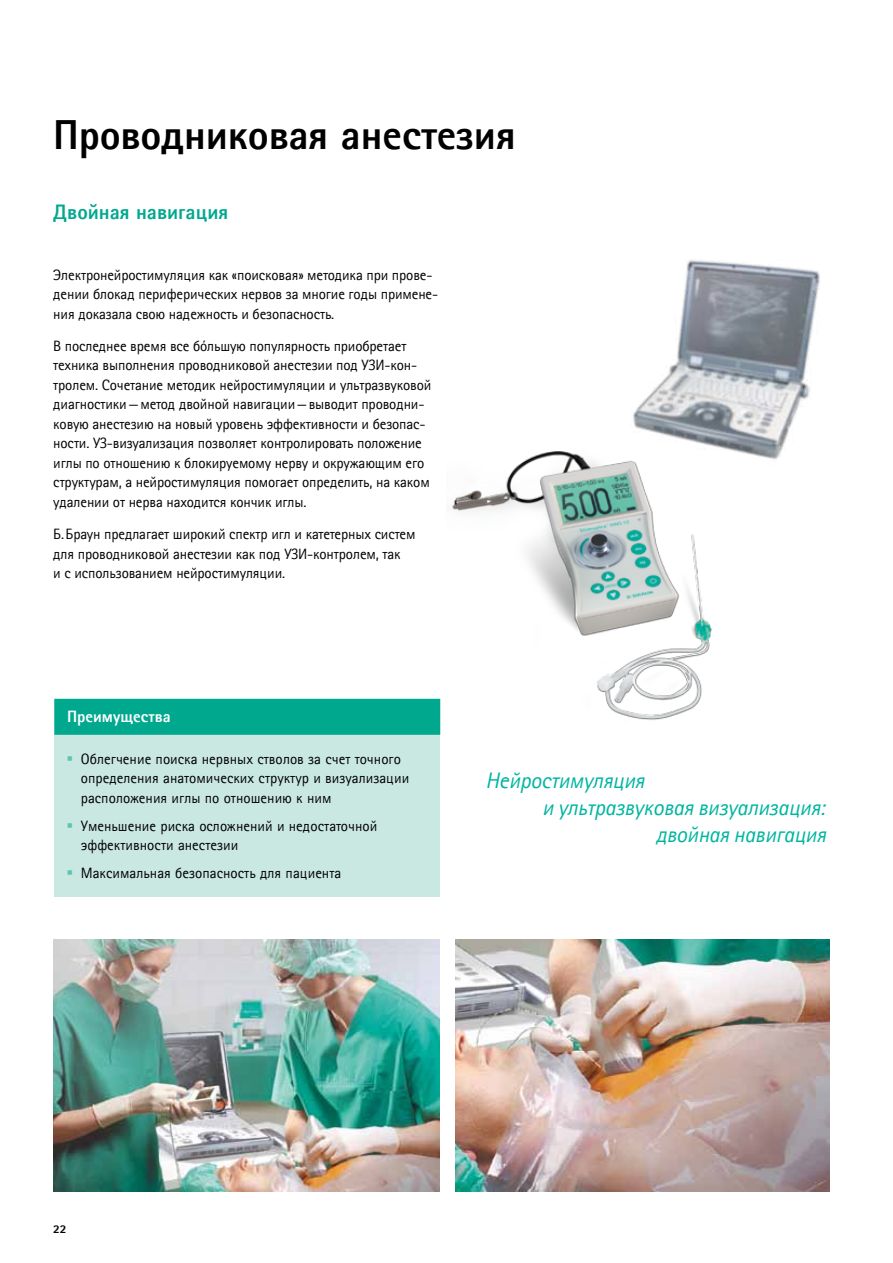
<style>
.page{position:relative;width:893px;height:1263px;background:#fff}
.page>*{position:absolute;margin:0;border:0;box-sizing:border-box;transform-origin:0 0}
.t1{font:800 42px "Rotis Sans Serif W10";color:#000}
.t2{font:italic 22.5px "Rotis Sans Serif W10";letter-spacing:-.01em;color:#00b5a0}
.t3{font:800 21px "Rotis Sans Serif W10";color:#00a88e}
.t4{font:800 16.5px "Rotis Sans Serif W10";color:#fff}
.t5{font:15px/19.5px "Rotis Sans Serif W10";letter-spacing:-.01em;color:#000}
.t6{font:800 12px "Rotis Sans Serif W10";color:#000}
.s1{font-family:"Rotis Sans Serif Pro"}
.s2{color:#5ec4b4}
</style>
<div class="page">
<div style="left:54px;top:699px;width:386px;height:197px;background:#cae8e2"></div>
<div style="left:54px;top:699px;width:386px;height:36px;background:#00a88e"></div>
<img style="left:633px;top:260px;width:187px;height:199px">
<img style="left:452px;top:439px;width:272px;height:281px">
<img style="left:53px;top:939px;width:386px;height:252px">
<img style="left:455px;top:939px;width:374px;height:252px">
<h1 class="t1" style="left:53px;top:109px;width:464px">Проводниковая анестезия</h1>
<h3 class="t3" style="left:53px;top:199px;width:177px">Двойная навигация</h3>
<p class="t5" style="left:53px;top:265px;width:386px">Электронейростимуляция как «поисковая» методика при прове&shy;дении блокад периферических нервов за многие годы примене&shy;ния доказала свою надежность и безопасность.</p>
<p class="t5" style="left:53px;top:336px;width:380px">В последнее время все б<span class="s1">ó</span>льшую популярность приобретает техника выполнения проводниковой анестезии под УЗИ-кон&shy;тролем. Сочетание методик нейростимуляции и ультразвуковой диагностики—метод двойной навигации—выводит проводни&shy;ковую анестезию на новый уровень эффективности и безопас&shy;ности. УЗ-визуализация позволяет контролировать положение иглы по отношению к блокируемому нерву и окружающим его структурам, а нейростимуляция помогает определить, на каком удалении от нерва находится кончик иглы.</p>
<p class="t5" style="left:53px;top:524px;width:364px">Б.Браун предлагает широкий спектр игл и катетерных систем для проводниковой анестезии как под УЗИ-контролем, так<br>и с использованием нейростимуляции.</p>
<p class="t4" style="left:67px;top:706px;width:105px">Преимущества</p>
<p class="t5" style="left:81px;top:748px;width:330px;text-indent:-14px"><span class="s2">▪</span> Облегчение поиска нервных стволов за счет точного определения анатомических структур и визуализации расположения иглы по отношению к ним</p>
<p class="t5" style="left:81px;top:815px;width:298px;text-indent:-14px"><span class="s2">▪</span> Уменьшение риска осложнений и недостаточной эффективности анестезии</p>
<p class="t5" style="left:66px;top:863px;width:276px"><span class="s2">▪</span> Максимальная безопасность для пациента</p>
<h2 class="t2" style="left:485px;top:768px;width:161px">Нейростимуляция</h2>
<h2 class="t2" style="left:542px;top:795px;width:284px">и ультразвуковая визуализация:</h2>
<h2 class="t2" style="left:656px;top:822px;width:172px">двойная навигация</h2>
<p class="t6" style="left:53px;top:1222px;width:15px">22</p>
</div>
